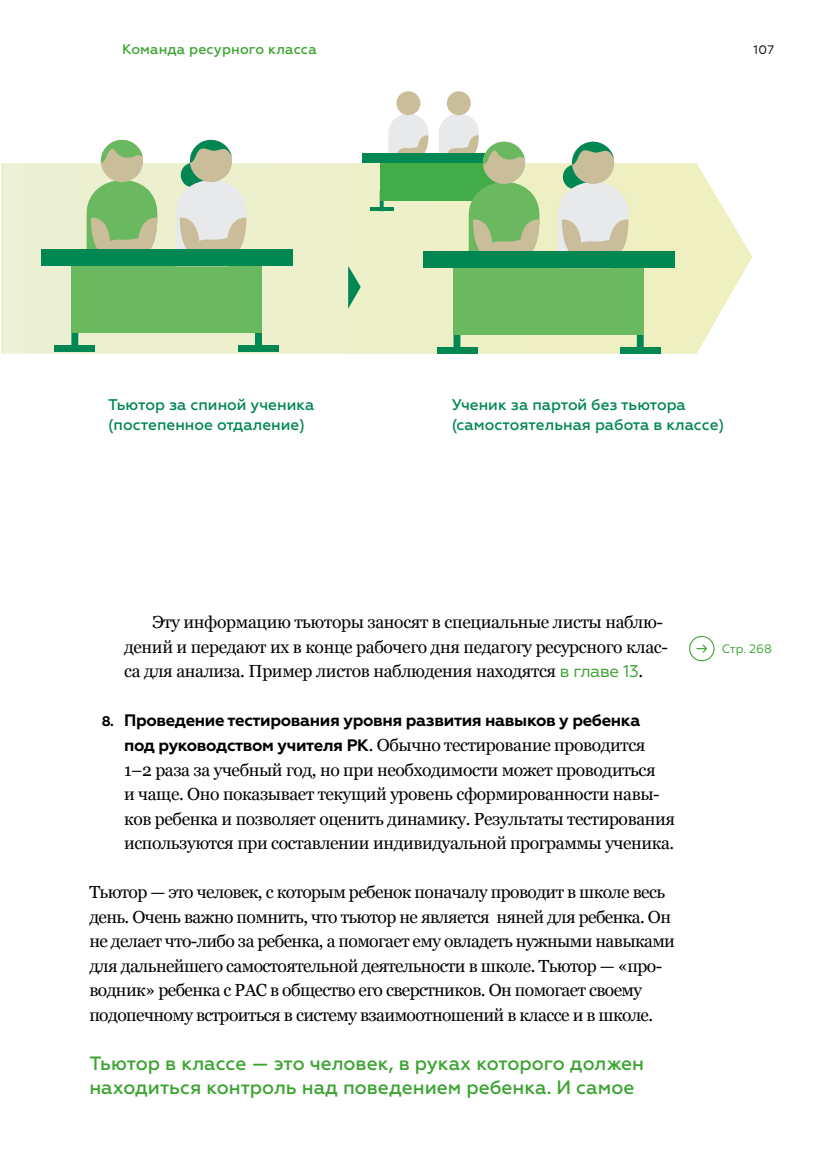
<style>
.page{position:relative;width:819px;height:1176px;background:#fff}
.page>*{position:absolute;margin:0;border:0;box-sizing:border-box;transform-origin:0 0}
.t1{font:500 19.25px/24.5px "Geometria";color:#3ca432}
.t2{font:17.5px/24.5px "Georgia";letter-spacing:-.02em;color:#000}
.t3{font:700 16.62px "Geometria";letter-spacing:-.02em;color:#000}
.t4{font:500 15.4px/19.9px "Geometria";color:#008752}
.t5{font:500 14px "Geometria";letter-spacing:.01em;color:#3ca432}
.t6{font:12.25px "Geometria";letter-spacing:-.005em;color:#3ca432}
.t7{font:12.25px "Geometria";color:#000}
.s1{font-family:"Geometria";font-size:16.97px;color:#3ca432}
.s2{font-size:14px}
.s3{font-family:"Geometria";font-weight:700;font-size:16.62px}
</style>
<div class="page">
<svg style="left:689px;top:636px;width:25px;height:25px"></svg>
<svg style="left:1px;top:163px;width:751px;height:191px"></svg>
<hr style="left:161px;top:163px;width:1px;height:191px;background:#ecf0cf">
<svg style="left:348px;top:266px;width:13px;height:43px"></svg>
<hr style="left:370px;top:207px;width:23px;height:4px;background:#008752">
<hr style="left:380px;top:190px;width:3px;height:21px;background:#008752">
<div style="left:380px;top:163px;width:86px;height:38px;background:#42ad48"></div>
<svg style="left:388px;top:91px;width:40px;height:62px"></svg>
<div style="left:362px;top:153px;width:143px;height:10px;background:#008752"></div>
<div style="left:54px;top:345px;width:41px;height:7px;background:#008752"></div>
<div style="left:238px;top:345px;width:40px;height:7px;background:#008752"></div>
<div style="left:71px;top:314px;width:7px;height:38px;background:#008752"></div>
<div style="left:255px;top:314px;width:6px;height:38px;background:#008752"></div>
<div style="left:71px;top:266px;width:154px;height:67px;background:#6ab860"></div>
<div style="left:203px;top:266px;width:58px;height:67px;background:#6ab860"></div>
<svg style="left:87px;top:139px;width:70px;height:110px"></svg>
<div style="left:41px;top:249px;width:252px;height:17px;background:#008752"></div>
<svg style="left:176px;top:139px;width:70px;height:110px"></svg>
<div style="left:436px;top:347px;width:41px;height:7px;background:#008752"></div>
<div style="left:619px;top:347px;width:41px;height:7px;background:#008752"></div>
<div style="left:453px;top:316px;width:7px;height:38px;background:#008752"></div>
<div style="left:636px;top:316px;width:7px;height:38px;background:#008752"></div>
<div style="left:453px;top:268px;width:153px;height:67px;background:#6ab860"></div>
<div style="left:585px;top:268px;width:58px;height:67px;background:#6ab860"></div>
<svg style="left:439px;top:91px;width:100px;height:160px"></svg>
<div style="left:423px;top:251px;width:252px;height:17px;background:#008752"></div>
<svg style="left:557px;top:141px;width:71px;height:110px"></svg>
<p class="t5" style="left:122px;top:41px;width:196px">Команда ресурного класса</p>
<p class="t7" style="left:753px;top:42px;width:22px">107</p>
<p class="t4" style="left:108px;top:395px;width:208px">Тьютор за спиной ученика (постепенное отдаление)</p>
<p class="t4" style="left:451px;top:395px;width:274px">Ученик за партой без тьютора (самостоятельная работа в классе)</p>
<p class="t2" style="left:124px;top:609px;width:545px;text-indent:28px">Эту информацию тьюторы заносят в специальные листы наблю&shy;дений и передают их в конце рабочего дня педагогу ресурсного клас&shy;са для анализа. Пример листов наблюдения находятся <span class="s1">в главе 13</span>.</p>
<p class="t3" style="left:102px;top:711px;width:540px"><span class="s2">8.</span> Проведение тестирования уровня развития навыков у ребенка</p>
<p class="t2" style="left:124px;top:732px;width:552px"><span class="s3">под руководством учителя РК</span>. Обычно тестирование проводится 1–2 раза за учебный год, но при необходимости может проводиться<br>и чаще. Оно показывает текущий уровень сформированности навы&shy;ков ребенка и позволяет оценить динамику. Результаты тестирования используются при составлении индивидуальной программы ученика.</p>
<p class="t2" style="left:89px;top:879px;width:587px">Тьютор — это человек, с которым ребенок поначалу проводит в школе весь день. Очень важно помнить, что тьютор не является няней для ребенка. Он не делает что-либо за ребенка, а помогает ему овладеть нужными навыками для дальнейшего самостоятельной деятельности в школе. Тьютор — «про&shy;водник» ребенка с РАС в общество его сверстников. Он помогает своему подопечному встроиться в систему взаимоотношений в классе и в школе.</p>
<p class="t1" style="left:89px;top:1050px;width:556px">Тьютор в классе — это человек, в руках которого должен находиться контроль над поведением ребенка. И самое</p>
<p class="t6" style="left:721px;top:641px;width:52px">Стр. 268</p>
</div>
